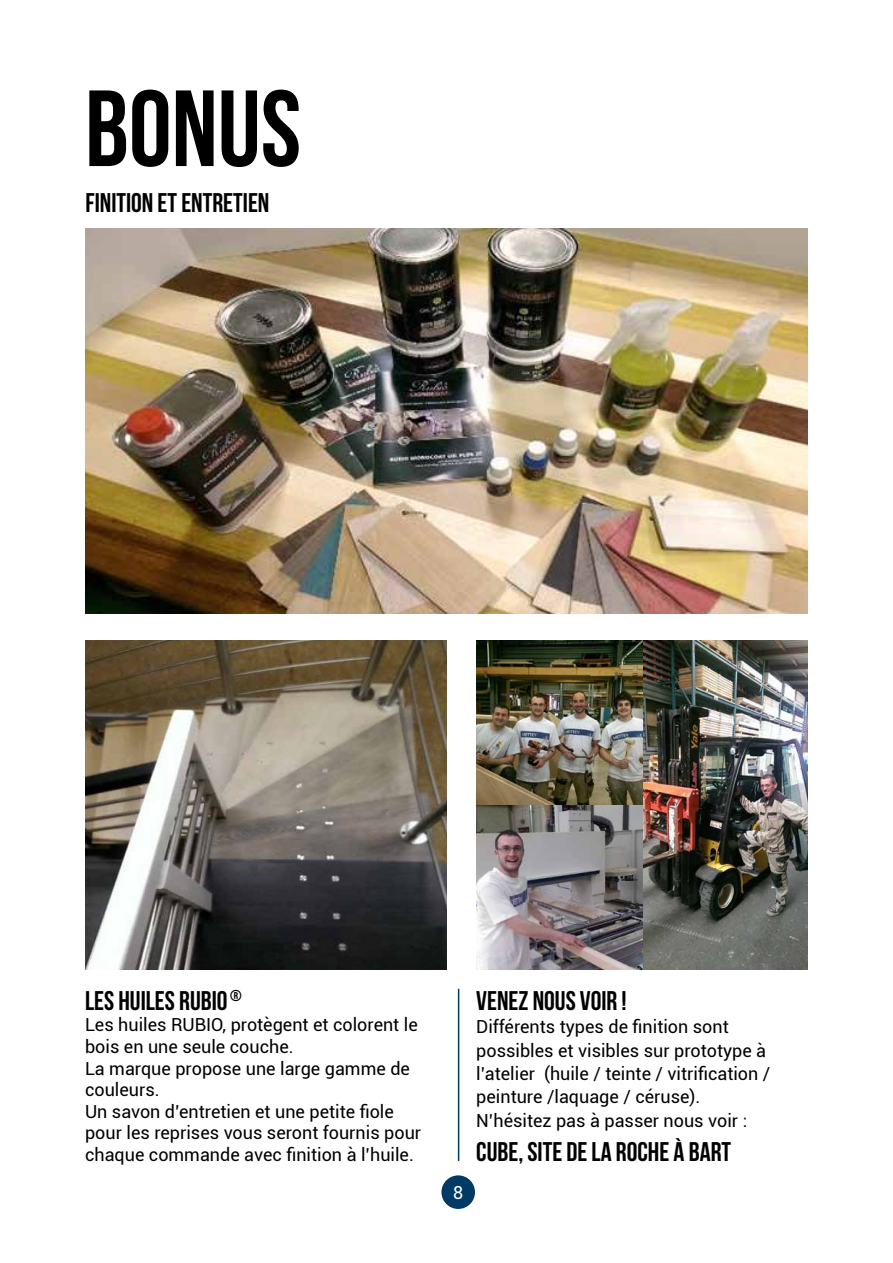
<style>
.page{position:relative;width:893px;height:1263px;background:#fff}
.page>*{position:absolute;margin:0;border:0;box-sizing:border-box;transform-origin:0 0}
.t1{font:108px "Bebas Neue";color:#000}
.t2{font:27px "Bebas Neue";color:#000}
.t3{font:18px/21.6px "Roboto";color:#000}
.t4{font:18px "Roboto";color:#fff}
</style>
<div class="page">
<hr style="left:458px;top:989px;width:1px;height:172px;background:#003a65">
<img style="left:85px;top:229px;width:723px;height:385px">
<img style="left:476px;top:640px;width:332px;height:329px">
<img style="left:85px;top:640px;width:361px;height:329px">
<div style="left:441px;top:1175px;width:34px;height:34px;background:#003a65;border-radius:50%"></div>
<h1 class="t1" style="left:85px;top:69px;width:218px">BONUS</h1>
<h2 class="t2" style="left:85px;top:187px;width:186px">FINITION ET ENTRETIEN</h2>
<h2 class="t2" style="left:85px;top:985px;width:158px">LES HUILES RUBIO <sup>®</sup></h2>
<p class="t3" style="left:85px;top:1013px;width:338px">Les huiles RUBIO, protègent et colorent le bois en une seule couche.<br>La marque propose une large gamme de couleurs.<br>Un savon d’entretien et une petite fiole pour les reprises vous seront fournis pour chaque commande avec finition à l’huile.</p>
<p class="t4" style="left:453px;top:1179px;width:12px">8</p>
<h2 class="t2" style="left:476px;top:985px;width:152px">VENEZ NOUS VOIR !</h2>
<p class="t3" style="left:476px;top:1014px;width:296px;line-height:23.4px">Différents types de finition sont possibles et visibles sur prototype à l’atelier (huile / teinte / vitrification / peinture /laquage / céruse).<br>N’hésitez pas à passer nous voir :</p>
<h2 class="t2" style="left:476px;top:1137px;width:256px">CUBE, SITE DE LA ROCHE À BART</h2>
</div>
